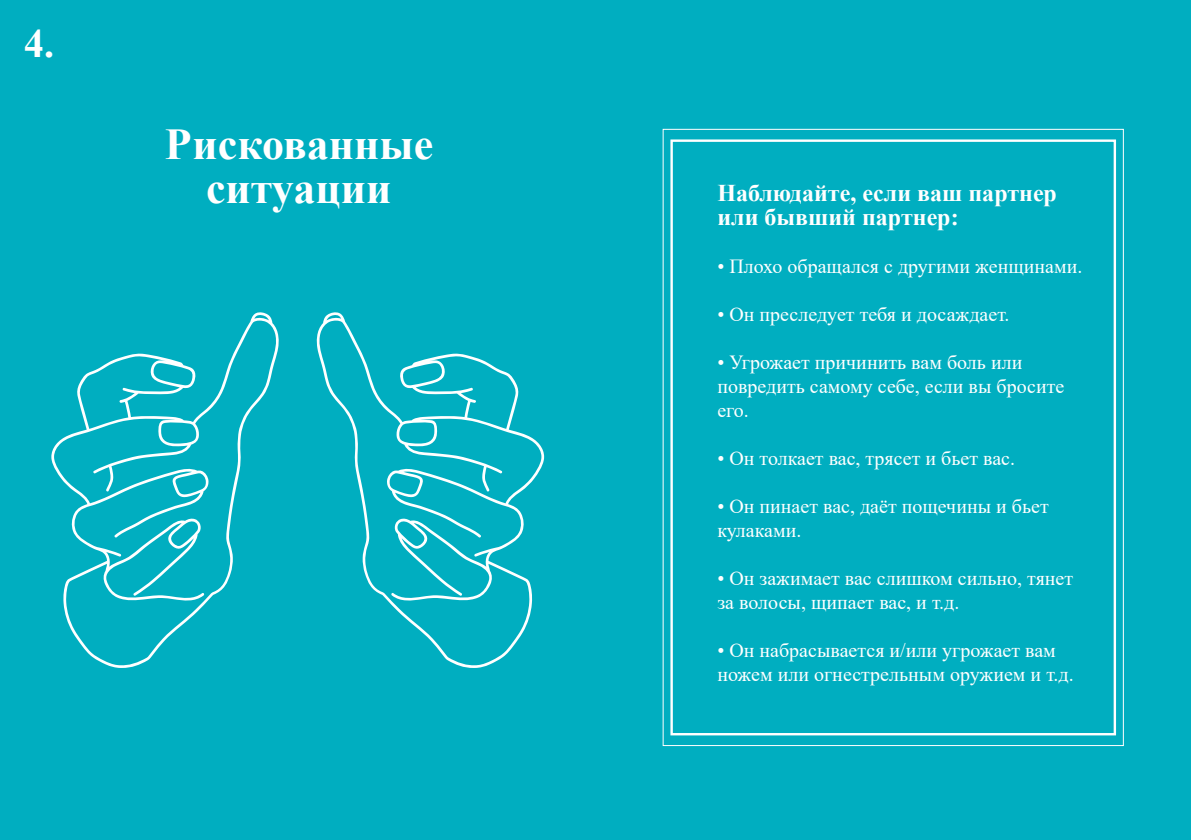
<style>
.page{position:relative;width:1191px;height:840px;background:#fff}
.page>*{position:absolute;margin:0;border:0;box-sizing:border-box;transform-origin:0 0}
.t1{font:700 44px "Times New Roman";color:#fff}
.Títulos{font:700 40px "Times New Roman";color:#fff}
.Títulos-2{font:700 24px/24px "Times New Roman";color:#fff}
.Texto_corrido{font:20px/24px "Times New Roman";color:#fff}
</style>
<div class="page">
<div style="left:0;top:0;width:596px;height:839px;background:#00aec0"></div>
<div style="left:596px;top:0;width:595px;height:839px;background:#00aec0"></div>
<svg style="left:316px;top:312px;width:228px;height:355px"></svg>
<svg style="left:51px;top:312px;width:228px;height:355px"></svg>
<div style="left:670px;top:139px;width:446px;height:596px;border:2px solid #fff"></div>
<p class="Títulos" style="left:24px;top:14px;width:31px">4.</p>
<p class="t1" style="left:165px;top:112px;width:270px">Рискованные</p>
<p class="t1" style="left:206px;top:156px;width:187px">ситуации</p>
<p class="Títulos-2" style="left:717px;top:180px;width:341px">Наблюдайте, если ваш партнер или бывший партнер:</p>
<p class="Texto_corrido" style="left:717px;top:253px;width:366px">• Плохо обращался с другими женщинами.</p>
<p class="Texto_corrido" style="left:717px;top:301px;width:294px">• Он преследует тебя и досаждает.</p>
<p class="Texto_corrido" style="left:717px;top:349px;width:348px">• Угрожает причинить вам боль или повредить самому себе, если вы бросите его.</p>
<p class="Texto_corrido" style="left:717px;top:445px;width:299px">• Он толкает вас, трясет и бьет вас.</p>
<p class="Texto_corrido" style="left:717px;top:493px;width:333px">• Он пинает вас, даёт пощечины и бьет кулаками.</p>
<p class="Texto_corrido" style="left:717px;top:565px;width:357px">• Он зажимает вас слишком сильно, тянет за волосы, щипает вас, и т.д.</p>
<p class="Texto_corrido" style="left:717px;top:637px;width:358px">• Он набрасывается и/или угрожает вам ножем или огнестрельным оружием и т.д.</p>
</div>
